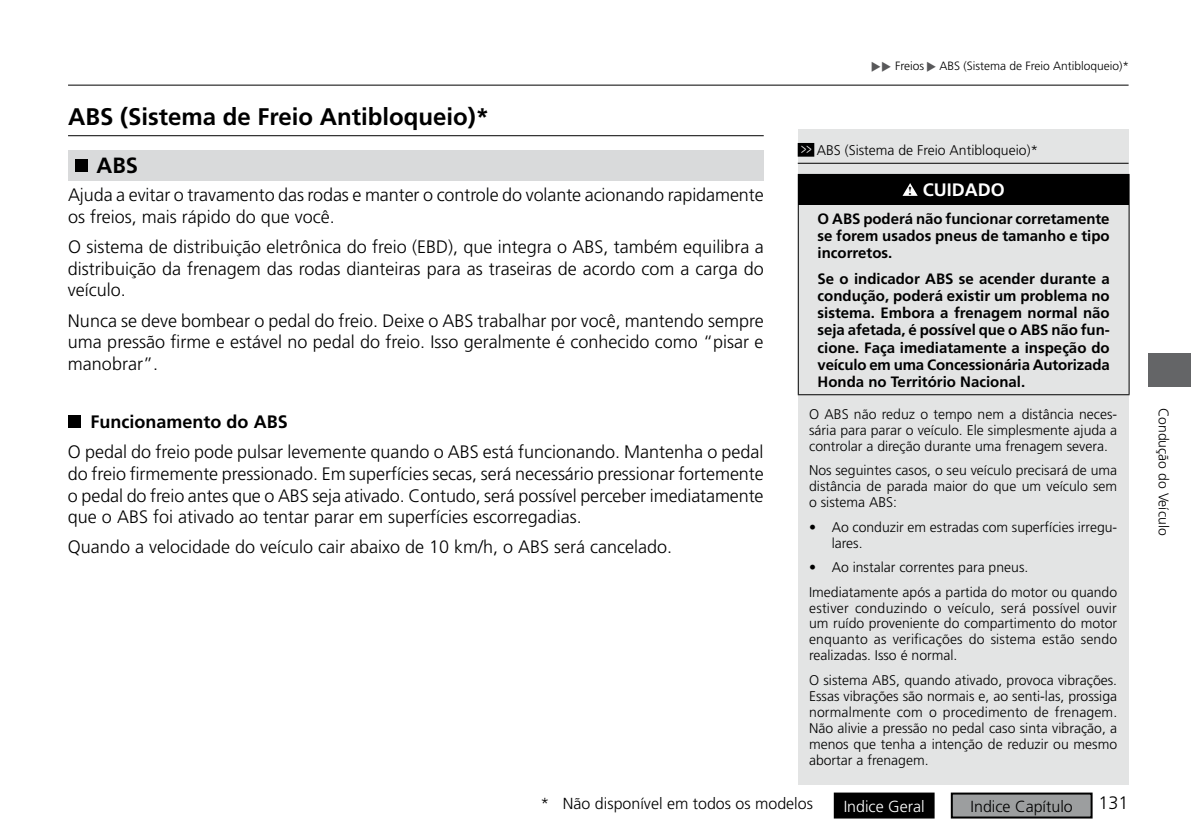
<style>
.page{position:relative;width:1191px;height:840px;background:#fff}
.page>*{position:absolute;margin:0;border:0;box-sizing:border-box;transform-origin:0 0}
.t1{font:700 24px "Frutiger";color:#000}
.t2{font:700 22px "Frutiger";color:#000}
.t3{font:300 18px/21.6px "Frutiger";color:#000;text-align:justify}
.t4{font:700 18px "Frutiger";color:#000}
.t5{font:700 18px "Frutiger";color:#fff}
.t6{font:300 16px "Frutiger";color:#000}
.t7{font:300 16px "Frutiger";color:#fff}
.t8{font:700 15px/17.2px "Frutiger";color:#000;text-align:justify}
.t9{font:300 14px/16px "Frutiger";color:#000;text-align:justify}
.t10{font:300 12px "Frutiger";color:#000}
.t11{font:700 12px "Times";color:#000}
.s1{color:#58585a}
.s2{font-size:14.4px;color:#fff}
</style>
<div class="page">
<hr style="left:68px;top:85px;width:1060px;height:1px;background:#000">
<div style="left:1148px;top:353px;width:43px;height:34px;background:#646567"></div>
<div style="left:834px;top:793px;width:99px;height:24px;background:#000"></div>
<div style="left:833px;top:792px;width:101px;height:26px;border:2px solid #000"></div>
<div style="left:951px;top:793px;width:140px;height:24px;background:#9c9e9f"></div>
<div style="left:950px;top:792px;width:142px;height:26px;border:2px solid #000"></div>
<div style="left:797px;top:129px;width:331px;height:654px;background:#e3e4e4"></div>
<div style="left:798px;top:143px;width:16px;height:13px;background:#000"></div>
<hr style="left:797px;top:163px;width:331px;height:1px;background:#000">
<div style="left:68px;top:150px;width:695px;height:31px;background:#d9dadb"></div>
<div style="left:75px;top:160px;width:13px;height:12px;background:#000"></div>
<hr style="left:68px;top:135px;width:695px;height:1px;background:#000">
<div style="left:68px;top:415px;width:12px;height:13px;background:#000"></div>
<div style="left:798px;top:174px;width:331px;height:30px;background:#000"></div>
<hr style="left:797px;top:174px;width:332px;height:1px;background:#000">
<svg style="left:797px;top:175px;width:1px;height:29px"></svg>
<hr style="left:797px;top:204px;width:332px;height:1px;background:#000">
<hr style="left:797px;top:205px;width:1px;height:189px;background:#000">
<hr style="left:1128px;top:205px;width:1px;height:189px;background:#000">
<hr style="left:797px;top:394px;width:332px;height:1px;background:#000">
<svg style="left:902px;top:183px;width:15px;height:13px"></svg>
<h1 class="t1" style="left:68px;top:103px;width:422px">ABS (Sistema de Freio Antibloqueio)*</h1>
<p class="t2" style="left:97px;top:153px;width:43px">ABS</p>
<p class="t3" style="left:68px;top:184px;width:697px">Ajuda a evitar o travamento das rodas e manter o controle do volante acionando rapidamente os freios, mais rápido do que você.</p>
<p class="t3" style="left:68px;top:236px;width:697px">O sistema de distribuição eletrônica do freio (EBD), que integra o ABS, também equilibra a distribuição da frenagem das rodas dianteiras para as traseiras de acordo com a carga do veículo.</p>
<p class="t3" style="left:68px;top:309px;width:697px">Nunca se deve bombear o pedal do freio. Deixe o ABS trabalhar por você, mantendo sempre uma pressão firme e estável no pedal do freio. Isso geralmente é conhecido como “pisar e manobrar”.</p>
<p class="t10" style="left:870px;top:59px;width:260px"><span class="s1">◆◆</span> Freios <span class="s1">◆</span> ABS (Sistema de Freio Antibloqueio)*</p>
<p class="t9" style="left:801px;top:142px;width:239px"><span class="s2">&gt;&gt;</span> ABS (Sistema de Freio Antibloqueio)*</p>
<p class="t5" style="left:922px;top:179px;width:83px">CUIDADO</p>
<p class="t8" style="left:817px;top:210px;width:294px">O ABS poderá não funcionar corretamente se forem usados pneus de tamanho e tipo incorretos.</p>
<p class="t8" style="left:817px;top:270px;width:294px">Se o indicador ABS se acender durante a condução, poderá existir um problema no sistema. Embora a frenagem normal não seja afetada, é possível que o ABS não fun&shy;cione. Faça imediatamente a inspeção do veículo em uma Concessionária Autorizada Honda no Território Nacional.</p>
<p class="t11" style="left:908px;top:179px;width:5px">!</p>
<p class="t9" style="left:809px;top:405px;width:310px">O ABS não reduz o tempo nem a distância neces&shy;sária para parar o veículo. Ele simplesmente ajuda a controlar a direção durante uma frenagem severa.</p>
<p class="t9" style="left:809px;top:462px;width:310px">Nos seguintes casos, o seu veículo precisará de uma distância de parada maior do que um veículo sem o sistema ABS:</p>
<p class="t9" style="left:831px;top:518px;width:287px;text-indent:-23px">• Ao conduzir em estradas com superfícies irregu&shy;lares.</p>
<p class="t9" style="left:809px;top:554px;width:309px;line-height:24.4px">• Ao instalar correntes para pneus.<br>Imediatamente após a partida do motor ou quando</p>
<p class="t9" style="left:809px;top:599px;width:310px">estiver conduzindo o veículo, será possível ouvir um ruído proveniente do compartimento do motor enquanto as verificações do sistema estão sendo realizadas. Isso é normal.</p>
<p class="t9" style="left:809px;top:671px;width:310px">O sistema ABS, quando ativado, provoca vibrações.<br>Essas vibrações são normais e, ao senti-las, prossiga normalmente com o procedimento de frenagem.<br>Não alivie a pressão no pedal caso sinta vibração, a menos que tenha a intenção de reduzir ou mesmo abortar a frenagem.</p>
<p class="t6" style="left:540px;top:793px;width:274px">* Não disponível em todos os modelos</p>
<p class="t4" style="left:91px;top:411px;width:199px">Funcionamento do ABS</p>
<p class="t3" style="left:68px;top:441px;width:697px">O pedal do freio pode pulsar levemente quando o ABS está funcionando. Mantenha o pedal do freio firmemente pressionado. Em superfícies secas, será necessário pressionar fortemente o pedal do freio antes que o ABS seja ativado. Contudo, será possível perceber imediatamente que o ABS foi ativado ao tentar parar em superfícies escorregadias.</p>
<p class="t3" style="left:68px;top:536px;width:606px">Quando a velocidade do veículo cair abaixo de 10 km/h, o ABS será cancelado.</p>
<p class="t3" style="left:1098px;top:791px;width:32px">131</p>
<p class="t7" style="left:843px;top:796px;width:82px">Indice Geral</p>
<p class="t6" style="left:970px;top:796px;width:104px">Indice Capítulo</p>
<p class="t9" style="left:1171px;top:407px;width:129px;rotate:90deg">Condução do Veículo</p>
</div>
